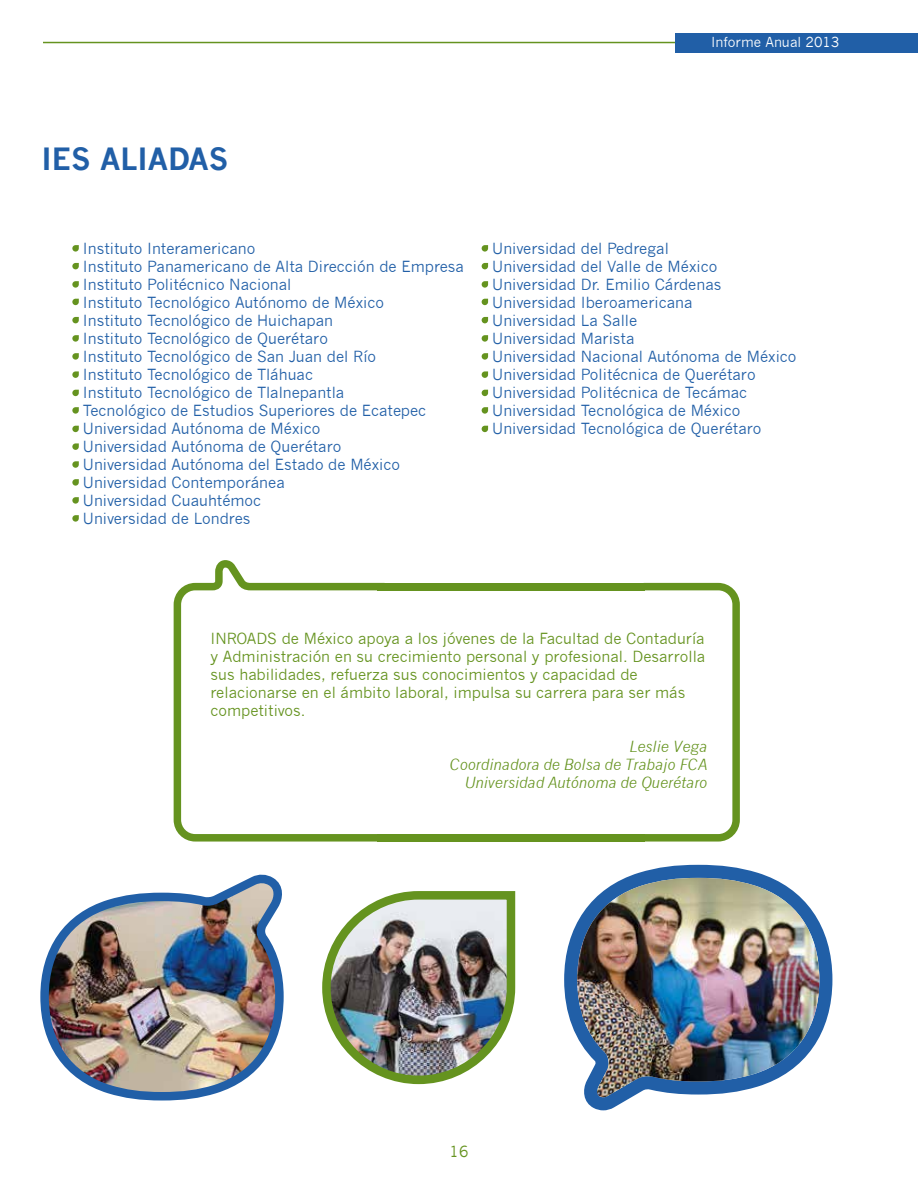
<style>
.page{position:relative;width:918px;height:1188px;background:#fff}
.page>*{position:absolute;margin:0;border:0;box-sizing:border-box;transform-origin:0 0}
.t1{font:700 30px "News Gothic";color:#215fa7}
.t2{font:15px/18px "News Gothic";color:#215fa7}
.t3{font:15px/18px "News Gothic";color:#65931f}
.t4{font:italic 15px/18px "News Gothic";color:#65931f;text-align:right}
.t5{font:13.5px "News Gothic";color:#fff}
</style>
<div class="page">
<div style="left:675px;top:33px;width:243px;height:19px;background:#215fa7"></div>
<hr style="left:43px;top:42px;width:632px;height:1px;background:#65931f">
<svg style="left:72px;top:245px;width:7px;height:7px"></svg>
<svg style="left:72px;top:263px;width:7px;height:6px"></svg>
<svg style="left:72px;top:281px;width:7px;height:7px"></svg>
<svg style="left:72px;top:299px;width:7px;height:6px"></svg>
<svg style="left:72px;top:317px;width:7px;height:6px"></svg>
<svg style="left:72px;top:335px;width:7px;height:7px"></svg>
<svg style="left:72px;top:353px;width:7px;height:7px"></svg>
<svg style="left:72px;top:371px;width:7px;height:7px"></svg>
<svg style="left:72px;top:390px;width:7px;height:6px"></svg>
<svg style="left:72px;top:407px;width:7px;height:7px"></svg>
<svg style="left:72px;top:426px;width:7px;height:6px"></svg>
<svg style="left:72px;top:443px;width:7px;height:7px"></svg>
<svg style="left:72px;top:461px;width:7px;height:7px"></svg>
<svg style="left:72px;top:479px;width:7px;height:7px"></svg>
<svg style="left:72px;top:497px;width:7px;height:7px"></svg>
<svg style="left:72px;top:515px;width:7px;height:7px"></svg>
<svg style="left:482px;top:245px;width:6px;height:7px"></svg>
<svg style="left:482px;top:263px;width:6px;height:6px"></svg>
<svg style="left:482px;top:281px;width:6px;height:7px"></svg>
<svg style="left:482px;top:299px;width:6px;height:6px"></svg>
<svg style="left:482px;top:317px;width:6px;height:6px"></svg>
<svg style="left:482px;top:335px;width:6px;height:7px"></svg>
<svg style="left:482px;top:353px;width:6px;height:7px"></svg>
<svg style="left:482px;top:371px;width:6px;height:7px"></svg>
<svg style="left:482px;top:390px;width:6px;height:6px"></svg>
<svg style="left:482px;top:407px;width:6px;height:7px"></svg>
<svg style="left:482px;top:426px;width:6px;height:6px"></svg>
<svg style="left:644px;top:583px;width:96px;height:259px"></svg>
<svg style="left:174px;top:560px;width:211px;height:282px"></svg>
<div style="left:377px;top:583px;width:268px;height:7px;background:#65931f"></div>
<div style="left:377px;top:834px;width:268px;height:8px;background:#65931f"></div>
<img style="left:40px;top:874px;width:244px;height:227px">
<img style="left:322px;top:891px;width:194px;height:194px">
<svg style="left:564px;top:865px;width:268px;height:245px"></svg>
<img style="left:577px;top:878px;width:242px;height:220px">
<h1 class="t1" style="left:42px;top:140px;width:188px">IES ALIADAS</h1>
<p class="t5" style="left:711px;top:34px;width:130px">Informe Anual 2013</p>
<p class="t2" style="left:83px;top:240px;width:383px">Instituto Interamericano<br>Instituto Panamericano de Alta Dirección de Empresa Instituto Politécnico Nacional<br>Instituto Tecnológico Autónomo de México<br>Instituto Tecnológico de Huichapan<br>Instituto Tecnológico de Querétaro<br>Instituto Tecnológico de San Juan del Río<br>Instituto Tecnológico de Tláhuac<br>Instituto Tecnológico de Tlalnepantla<br>Tecnológico de Estudios Superiores de Ecatepec Universidad Autónoma de México<br>Universidad Autónoma de Querétaro<br>Universidad Autónoma del Estado de México Universidad Contemporánea<br>Universidad Cuauhtémoc<br>Universidad de Londres</p>
<p class="t2" style="left:492px;top:240px;width:306px">Universidad del Pedregal<br>Universidad del Valle de México<br>Universidad Dr. Emilio Cárdenas<br>Universidad Iberoamericana<br>Universidad La Salle<br>Universidad Marista<br>Universidad Nacional Autónoma de México<br>Universidad Politécnica de Querétaro<br>Universidad Politécnica de Tecámac<br>Universidad Tecnológica de México<br>Universidad Tecnológica de Querétaro</p>
<p class="t3" style="left:211px;top:629px;width:496px">INROADS de México apoya a los jóvenes de la Facultad de Contaduría y Administración en su crecimiento personal y profesional. Desarrolla sus habilidades, refuerza sus conocimientos y capacidad de relacionarse en el ámbito laboral, impulsa su carrera para ser más competitivos.</p>
<p class="t4" style="left:449px;top:737px;width:260px">Leslie Vega<br>Coordinadora de Bolsa de Trabajo FCA<br>Universidad Autónoma de Querétaro</p>
<p class="t3" style="left:450px;top:1142px;width:20px">16</p>
</div>
